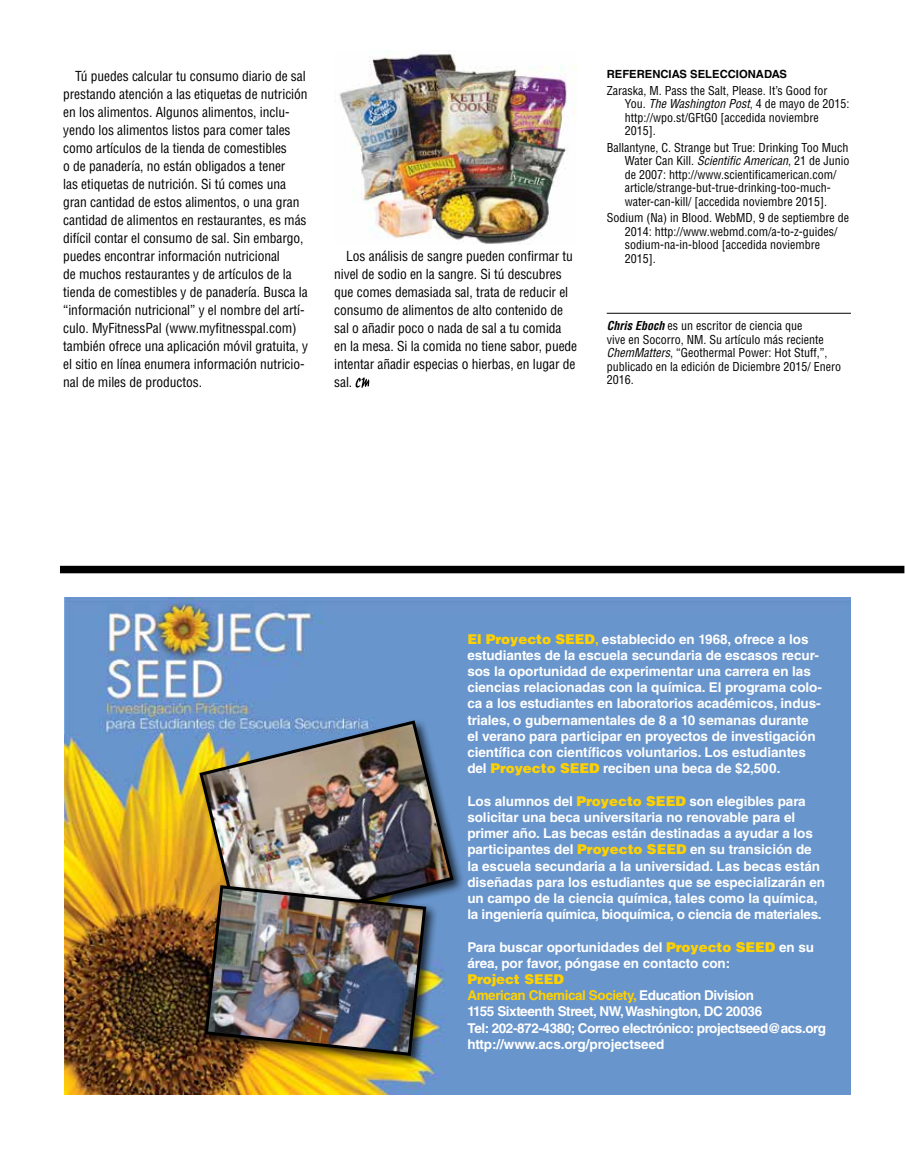
<style>
.page{position:relative;width:905px;height:1175px;background:#fff}
.page>*{position:absolute;margin:0;border:0;box-sizing:border-box;transform-origin:0 0}
.t1{font:condensed 13.5px/18px "Helvetica LT Std";letter-spacing:-.005em;color:#000}
.t2{font:700 13.5px/16.2px "Helvetica LT Std";letter-spacing:-.005em;color:#fff}
.t3{font:700 13.5px/16.2px "Helvetica LT Std";letter-spacing:-.03em;color:#fff}
.t4{font:condensed 12px/13.5px "Helvetica LT Std";color:#000}
.t5{font:700 11.25px "Helvetica LT Std";color:#000}
.s1{font-style:italic}
.s2{font-weight:700;font-style:italic}
.s3{font-weight:900;color:#ffd100}
.s4{color:#ffd100}
</style>
<div class="page">
<img style="left:64px;top:597px;width:786px;height:497px">
<div style="left:197px;top:718px;width:268px;height:226px;background:#000;opacity:.75"></div>
<img style="left:197px;top:718px;width:258px;height:216px">
<div style="left:202px;top:882px;width:236px;height:186px;background:#000;opacity:.75"></div>
<img style="left:203px;top:883px;width:225px;height:174px">
<svg style="left:355px;top:377px;width:14px;height:11px"></svg>
<hr style="left:606px;top:313px;width:244px;height:1px;background:#000">
<img style="left:339px;top:50px;width:237px;height:194px">
<div style="left:60px;top:566px;width:844px;height:7px;background:#000"></div>
<p class="t1" style="left:63px;top:67px;width:246px;text-indent:12px">Tú puedes calcular tu consumo diario de sal prestando atención a las etiquetas de nutrición en los alimentos. Algunos alimentos, inclu&shy;yendo los alimentos listos para comer tales como artículos de la tienda de comestibles<br>o de panadería, no están obligados a tener<br>las etiquetas de nutrición. Si tú comes una gran cantidad de estos alimentos, o una gran cantidad de alimentos en restaurantes, es más difícil contar el consumo de sal. Sin embargo, puedes encontrar información nutricional<br>de muchos restaurantes y de artículos de la tienda de comestibles y de panadería. Busca la “información nutricional” y el nombre del artí&shy;culo. MyFitnessPal (www.myfitnesspal.com) también ofrece una aplicación móvil gratuita, y el sitio en línea enumera información nutricio&shy;nal de miles de productos.</p>
<p class="t1" style="left:334px;top:247px;width:245px;text-indent:12px">Los análisis de sangre pueden confirmar tu nivel de sodio en la sangre. Si tú descubres que comes demasiada sal, trata de reducir el consumo de alimentos de alto contenido de sal o añadir poco o nada de sal a tu comida en la mesa. Si la comida no tiene sabor, puede intentar añadir especias o hierbas, en lugar de sal.</p>
<p class="t5" style="left:606px;top:67px;width:182px">REFERENCIAS SELECCIONADAS</p>
<p class="t4" style="left:624px;top:83px;width:226px;text-indent:-18px">Zaraska, M. Pass the Salt, Please. It’s Good for You. <span class="s1">The Washington Post</span>, 4 de mayo de 2015: http://wpo.st/GFtG0 [accedida noviembre 2015].</p>
<p class="t4" style="left:624px;top:140px;width:226px;text-indent:-18px">Ballantyne, C. Strange but True: Drinking Too Much Water Can Kill. <span class="s1">Scientific American</span>, 21 de Junio de 2007: http://www.scientificamerican.com/ article/strange-but-true-drinking-too-much&shy;water-can-kill/ [accedida noviembre 2015].</p>
<p class="t4" style="left:624px;top:211px;width:226px;text-indent:-18px">Sodium (Na) in Blood. WebMD, 9 de septiembre de 2014: http://www.webmd.com/a-to-z-guides/ sodium-na-in-blood [accedida noviembre 2015].</p>
<p class="t4" style="left:606px;top:319px;width:236px"><span class="s2">Chris Eboch</span> es un escritor de ciencia que<br>vive en Socorro, NM. Su artículo más reciente <span class="s1">ChemMatters</span>, “Geothermal Power: Hot Stuff,”, publicado en la edición de Diciembre 2015/ Enero 2016.</p>
<p class="t2" style="left:467px;top:630px;width:356px"><span class="s3">El Proyecto SEED</span><span class="s4">,</span> establecido en 1968, ofrece a los estudiantes de la escuela secundaria de escasos recur&shy;sos la oportunidad de experimentar una carrera en las ciencias relacionadas con la química. El programa colo&shy;ca a los estudiantes en laboratorios académicos, indus&shy;triales, o gubernamentales de 8 a 10 semanas durante el verano para participar en proyectos de investigación científica con científicos voluntarios. Los estudiantes del <span class="s3">Proyecto SEED</span> reciben una beca de $2,500.</p>
<p class="t2" style="left:467px;top:792px;width:359px">Los alumnos del <span class="s3">Proyecto SEED</span> son elegibles para solicitar una beca universitaria no renovable para el primer año. Las becas están destinadas a ayudar a los participantes del <span class="s3">Proyecto SEED</span> en su transición de la escuela secundaria a la universidad. Las becas están diseñadas para los estudiantes que se especializarán en un campo de la ciencia química, tales como la química, la ingeniería química, bioquímica, o ciencia de materiales.</p>
<p class="t2" style="left:467px;top:938px;width:348px">Para buscar oportunidades del <span class="s3">Proyecto SEED</span> en su área, por favor, póngase en contacto con:</p>
<p class="t3" style="left:467px;top:971px;width:360px"><span class="s3">Project SEED<br></span><span class="s4">American Chemical Society,</span> Education Division<br>1155 Sixteenth Street, NW, Washington, DC 20036<br>Tel: 202-872-4380; Correo electrónico: projectseed@acs.org http://www.acs.org/projectseed</p>
</div>
